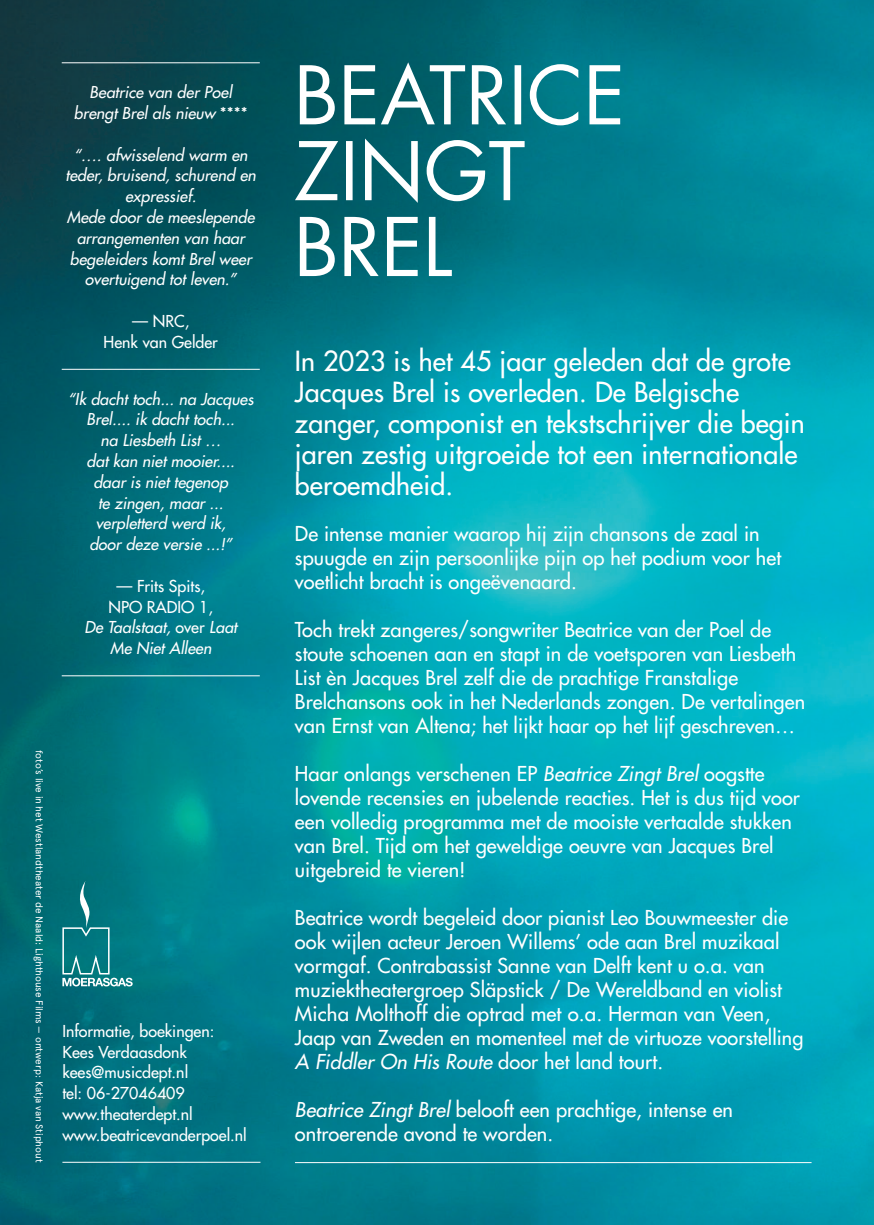
<style>
.page{position:relative;width:874px;height:1225px;background:#fff}
.page>*{position:absolute;margin:0;border:0;box-sizing:border-box;transform-origin:0 0}
.t1{font:27px/31px "Futura";letter-spacing:.005em;color:#fff}
.t2{font:20px/24px "Futura";letter-spacing:.005em;color:#fff}
.t3{font:italic 16px/20.8px "Futura";color:#fff;text-align:center}
.t4{font:16px/20.8px "Futura";color:#fff;text-align:center}
.t5{font:10px "Apercu Pro";letter-spacing:-.005em;color:#fff}
.s1{font-style:normal}
.s2{font-style:italic}
</style>
<div class="page">
<img style="left:0;top:0;width:873px;height:1225px">
<hr style="left:62px;top:62px;width:198px;height:1px;background:#fff">
<hr style="left:62px;top:369px;width:198px;height:1px;background:#fff">
<hr style="left:62px;top:675px;width:198px;height:1px;background:#fff">
<hr style="left:62px;top:1161px;width:198px;height:1px;background:#fff">
<svg style="left:300px;top:217px;width:151px;height:59px"></svg>
<svg style="left:295px;top:138px;width:229px;height:65px"></svg>
<svg style="left:300px;top:62px;width:320px;height:63px"></svg>
<svg style="left:62px;top:880px;width:71px;height:106px;background:#1c848b"></svg>
<hr style="left:295px;top:1162px;width:516px;height:1px;background:#fff">
<p class="t3" style="left:74px;top:82px;width:175px">Beatrice van der Poel brengt Brel als nieuw <span class="s1">****</span></p>
<p class="t3" style="left:66px;top:144px;width:192px">“…. afwisselend warm en teder, bruisend, schurend en expressief.<br>Mede door de meeslepende arrangementen van haar begeleiders komt Brel weer overtuigend tot leven.”</p>
<p class="t4" style="left:104px;top:310px;width:116px">— NRC,<br>Henk van Gelder</p>
<p class="t3" style="left:68px;top:388px;width:187px">“Ik dacht toch... na Jacques<br>Brel.... ik dacht toch...<br>na Liesbeth List …<br>dat kan niet mooier....<br>daar is niet tegenop<br>te zingen, maar ... verpletterd werd ik,<br>door deze versie ...!”</p>
<p class="t3" style="left:84px;top:575px;width:154px"><span class="s1">— Frits Spits,<br>NPO RADIO 1,<br></span>De Taalstaat, <span class="s1">over</span> Laat<br>Me Niet Alleen</p>
<p class="t5" style="left:47px;top:750px;width:414px;rotate:90deg">foto’s live in het Westlandtheater de Naald: Lighthouse Films — ontwerp: Katja van Stiphout</p>
<p class="t4" style="left:62px;top:1020px;width:186px;text-align:left">Informatie, boekingen:<br>Kees Verdaasdonk kees@musicdept.nl<br>tel: 06-27046409 www.theaterdept.nl www.beatricevanderpoel.nl</p>
<h1 class="t1" style="left:295px;top:345px;width:511px">In 2023 is het 45 jaar geleden dat de grote Jacques Brel is overleden. De Belgische zanger, componist en tekstschrijver die begin jaren zestig uitgroeide tot een internationale beroemdheid.</h1>
<p class="t2" style="left:295px;top:521px;width:487px">De intense manier waarop hij zijn chansons de zaal in spuugde en zijn persoonlijke pijn op het podium voor het voetlicht bracht is ongeëvenaard.</p>
<p class="t2" style="left:295px;top:617px;width:511px">Toch trekt zangeres/songwriter Beatrice van der Poel de stoute schoenen aan en stapt in de voetsporen van Liesbeth List èn Jacques Brel zelf die de prachtige Franstalige Brelchansons ook in het Nederlands zongen. De vertalingen van Ernst van Altena; het lijkt haar op het lijf geschreven…</p>
<p class="t2" style="left:295px;top:761px;width:506px">Haar onlangs verschenen EP <span class="s2">Beatrice Zingt Brel</span> oogstte lovende recensies en jubelende reacties. Het is dus tijd voor een volledig programma met de mooiste vertaalde stukken van Brel. Tijd om het geweldige oeuvre van Jacques Brel uitgebreid te vieren!</p>
<p class="t2" style="left:295px;top:905px;width:509px">Beatrice wordt begeleid door pianist Leo Bouwmeester die ook wijlen acteur Jeroen Willems’ ode aan Brel muzikaal vormgaf. Contrabassist Sanne van Delft kent u o.a. van muziektheatergroep Släpstick / De Wereldband en violist Micha Molthoff die optrad met o.a. Herman van Veen, Jaap van Zweden en momenteel met de virtuoze voorstelling <span class="s2">A Fiddler On His Route</span> door het land tourt.</p>
<p class="t2" style="left:295px;top:1097px;width:439px"><span class="s2">Beatrice Zingt Brel</span> belooft een prachtige, intense en ontroerende avond te worden.</p>
</div>
